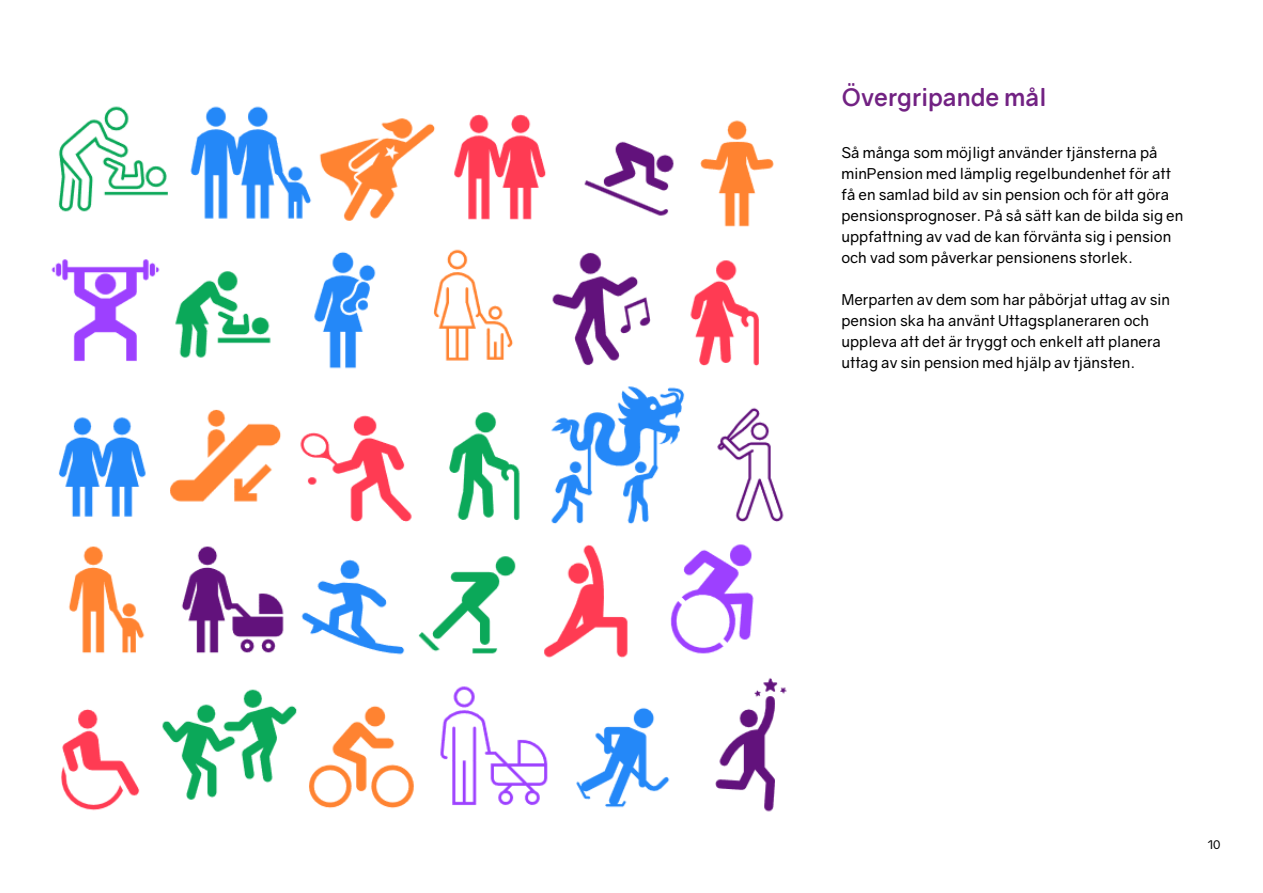
<style>
.page{position:relative;width:1263px;height:893px;background:#fff}
.page>*{position:absolute;margin:0;border:0;box-sizing:border-box;transform-origin:0 0}
.t1{font:700 24px "Gravity";color:#722283}
.t2{font:15px/21px "Gravity";color:#000}
.t3{font:12px "Gravity";color:#000}
</style>
<div class="page">
<img style="left:51px;top:106px;width:736px;height:706px">
<h1 class="t1" style="left:842px;top:83px;width:206px">Övergripande mål</h1>
<p class="t2" style="left:841px;top:142px;width:343px">Så många som möjligt använder tjänsterna på minPension med lämplig regelbundenhet för att få en samlad bild av sin pension och för att göra pensionsprognoser. På så sätt kan de bilda sig en uppfattning av vad de kan förvänta sig i pension och vad som påverkar pensionens storlek.</p>
<p class="t2" style="left:841px;top:289px;width:330px">Merparten av dem som har påbörjat uttag av sin pension ska ha använt Uttagsplaneraren och uppleva att det är tryggt och enkelt att planera uttag av sin pension med hjälp av tjänsten.</p>
<p class="t3" style="left:1207px;top:837px;width:14px">10</p>
</div>
